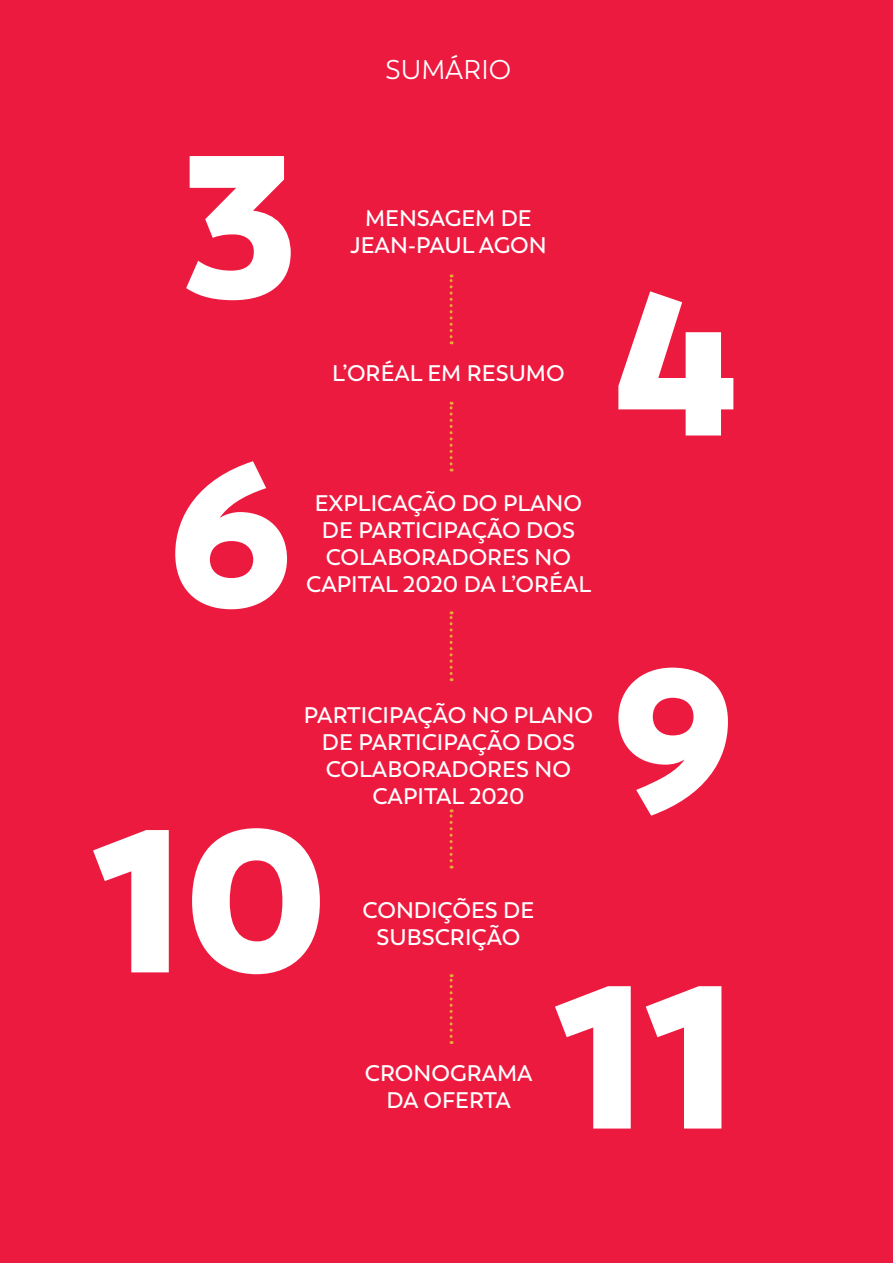
<style>
.page{position:relative;width:893px;height:1263px;background:#ed1a40}
.page>*{position:absolute;margin:0;border:0;box-sizing:border-box;transform-origin:0 0}
.t1{font:800 202.5px "Trenda";color:#fff}
.t2{font:27px "Trenda";color:#fff}
.t3{font:600 22.5px/27px "Trenda";color:#fff;text-align:center}
</style>
<div class="page">
<svg style="left:450px;top:274px;width:3px;height:70px"></svg>
<svg style="left:450px;top:402px;width:3px;height:69px"></svg>
<svg style="left:450px;top:611px;width:3px;height:70px"></svg>
<svg style="left:450px;top:809px;width:3px;height:59px"></svg>
<svg style="left:450px;top:974px;width:3px;height:70px"></svg>
<p class="t2" style="left:386px;top:54px;width:127px">SUMÁRIO</p>
<h1 class="t1" style="left:186px;top:95px;width:115px">3</h1>
<p class="t3" style="left:350px;top:204px;width:198px">MENSAGEM DE<br>JEAN-PAUL AGON</p>
<p class="t3" style="left:332px;top:360px;width:234px">L’ORÉAL EM RESUMO</p>
<h1 class="t1" style="left:170px;top:404px;width:124px">6</h1>
<p class="t3" style="left:306px;top:490px;width:286px">EXPLICAÇÃO DO PLANO<br>DE PARTICIPAÇÃO DOS<br>COLABORADORES NO<br>CAPITAL 2020 DA L’ORÉAL</p>
<p class="t3" style="left:304px;top:702px;width:290px">PARTICIPAÇÃO NO PLANO<br>DE PARTICIPAÇÃO DOS<br>COLABORADORES NO<br>CAPITAL 2020</p>
<h1 class="t1" style="left:93px;top:769px;width:237px">10</h1>
<p class="t3" style="left:363px;top:897px;width:173px">CONDIÇÕES DE<br>SUBSCRIÇÃO</p>
<h1 class="t1" style="left:615px;top:233px;width:126px">4</h1>
<h1 class="t1" style="left:612px;top:609px;width:123px">9</h1>
<p class="t3" style="left:365px;top:1060px;width:169px">CRONOGRAMA<br>DA OFERTA</p>
<h1 class="t1" style="left:555px;top:926px;width:183px">11</h1>
</div>
